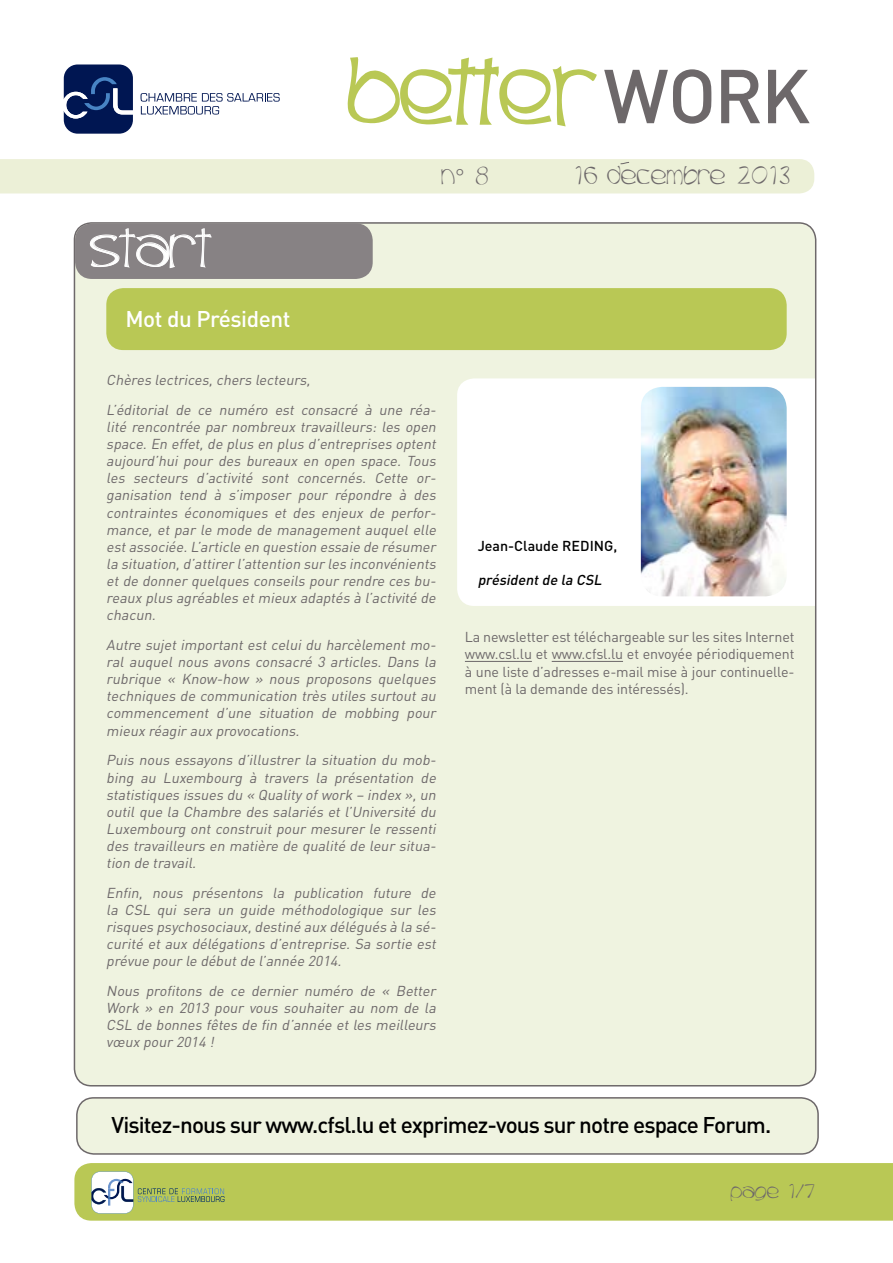
<style>
.page{position:relative;width:893px;height:1263px;background:#fff}
.page>*{position:absolute;margin:0;border:0;box-sizing:border-box;transform-origin:0 0}
.t1{font:75px "Trubble";color:#b9c855}
.t2{font:45px "Trubble";color:#fff}
.t3{font:500 22.5px "DIN Pro";letter-spacing:-.04em;color:#000}
.t4{font:500 22.5px "DIN Pro";letter-spacing:-.02em;color:#fff}
.t5{font:21px "Trubble";color:#6d686a}
.t6{font:16.5px "Trubble";color:#6d686a}
.t7{font:italic 14.25px/17.1px "DIN Pro";color:#6d686a;text-align:justify}
.t8{font:14.25px/17.1px "DIN Pro";letter-spacing:-.01em;color:#6d686a;text-align:justify}
.t9{font:500 14.25px "DIN Pro";color:#000}
.t10{font:italic 500 14.25px "DIN Pro";color:#000}
.s1{font-family:"DIN Pro";font-weight:500;color:#6d686a}
.s2{font-family:"DIN Pro";font-weight:300}
</style>
<div class="page">
<svg style="left:141px;top:93px;width:139px;height:22px"></svg>
<svg style="left:64px;top:64px;width:69px;height:70px"></svg>
<div style="left:74px;top:1163px;width:819px;height:58px;background:#b9c855"></div>
<svg style="left:91px;top:1171px;width:133px;height:42px"></svg>
<div style="left:77px;top:1098px;width:741px;height:56px;background:#eff3e0;border-radius:17px"></div>
<div style="left:76px;top:1097px;width:743px;height:58px;border:2px solid #6d686a;border-radius:17px"></div>
<div style="left:74px;top:223px;width:742px;height:863px;background:#eff3e0;border-radius:17px"></div>
<div style="left:75px;top:223px;width:298px;height:56px;background:#878284;border-radius:17px"></div>
<svg style="left:347px;top:57px;width:250px;height:70px"></svg>
<svg style="left:90px;top:228px;width:122px;height:40px"></svg>
<div style="left:106px;top:288px;width:681px;height:62px;background:#b9c855;border-radius:17px"></div>
<div style="left:457px;top:378px;width:358px;height:228px;background:#fff"></div>
<hr style="left:465px;top:661px;width:67px;height:1px;background:#6d686a">
<hr style="left:552px;top:661px;width:71px;height:1px;background:#6d686a">
<img style="left:641px;top:387px;width:146px;height:209px">
<div style="left:0;top:159px;width:814px;height:34px;background:#ecf0d7"></div>
<h1 class="t1" style="left:348px;top:58px;width:464px">BETTER <span class="s1">WORK</span></h1>
<h2 class="t2" style="left:89px;top:227px;width:124px">START</h2>
<h3 class="t4" style="left:125px;top:303px;width:167px">Mot du Président</h3>
<h3 class="t5" style="left:441px;top:165px;width:50px">N<span class="s2">°</span> 8</h3>
<h3 class="t5" style="left:573px;top:165px;width:219px">16 DECEMBRE 2013</h3>
<p class="t7" style="left:106px;top:364px;width:334px;line-height:29.8px">Chères lectrices,chers lecteurs,<br>L’éditorial de ce numéro est consacré à une réa-</p>
<p class="t7" style="left:106px;top:418px;width:334px">lité rencontrée par nombreux travailleurs: les open space.En effet,de plus en plus d’entreprises optent aujourd’hui pour des bureaux en open space. Tous les secteurs d’activité sont concernés. Cette or&shy;ganisation tend à s’imposer pour répondre à des contraintes économiques et des enjeux de perfor&shy;mance, et par le mode de management auquel elle estassociée.L’article en question essaie de résumer la situation,d’attirer l’attention sur les inconvénients et de donner quelques conseils pour rendre ces bu&shy;reaux plus agréables etmieux adaptés à l’activité de chacun.</p>
<p class="t7" style="left:106px;top:636px;width:334px">Autre sujet important est celui du harcèlement mo&shy;ral auquel nous avons consacré 3 articles. Dans la rubrique « Know-how » nous proposons quelques techniques de communication très utiles surtout au commencement d’une situation de mobbing pour mieux réagir aux provocations.</p>
<p class="t7" style="left:106px;top:751px;width:334px">Puis nous essayons d’illustrer la situation du mob&shy;bing au Luxembourg à travers la présentation de statistiques issues du « Quality ofwork – index »,un outil que la Chambre des salariés et l’Université du Luxembourg ont construit pour mesurer le ressenti des travailleurs en matière de qualité de leur situa&shy;tion de travail.</p>
<p class="t7" style="left:106px;top:883px;width:334px">Enfin, nous présentons la publication future de la CSL qui sera un guide méthodologique sur les risques psychosociaux,destiné aux délégués à la sé&shy;curité et aux délégations d’entreprise. Sa sortie est prévue pour le débutde l’année 2014.</p>
<p class="t7" style="left:106px;top:982px;width:334px">Nous profitons de ce dernier numéro de « Better Work » en 2013 pour vous souhaiter au nom de la CSL de bonnes fêtes de fin d’année et les meilleurs vœux pour 2014 !</p>
<p class="t9" style="left:478px;top:536px;width:141px">Jean-Claude REDING,</p>
<p class="t10" style="left:478px;top:570px;width:129px">présidentde la CSL</p>
<p class="t8" style="left:465px;top:628px;width:331px">La newsletter est téléchargeable sur les sites Internet www.csl.lu et www.cfsl.lu et envoyée périodiquement à une liste d’adresses e-mail mise à jour continuelle&shy;ment (à la demande des intéressés).</p>
<h3 class="t3" style="left:112px;top:1110px;width:661px">Visitez-nous sur www.cfsl.lu et exprimez-vous sur notre espace Forum.</h3>
<p class="t6" style="left:730px;top:1183px;width:86px">PAGE 1/7</p>
</div>
